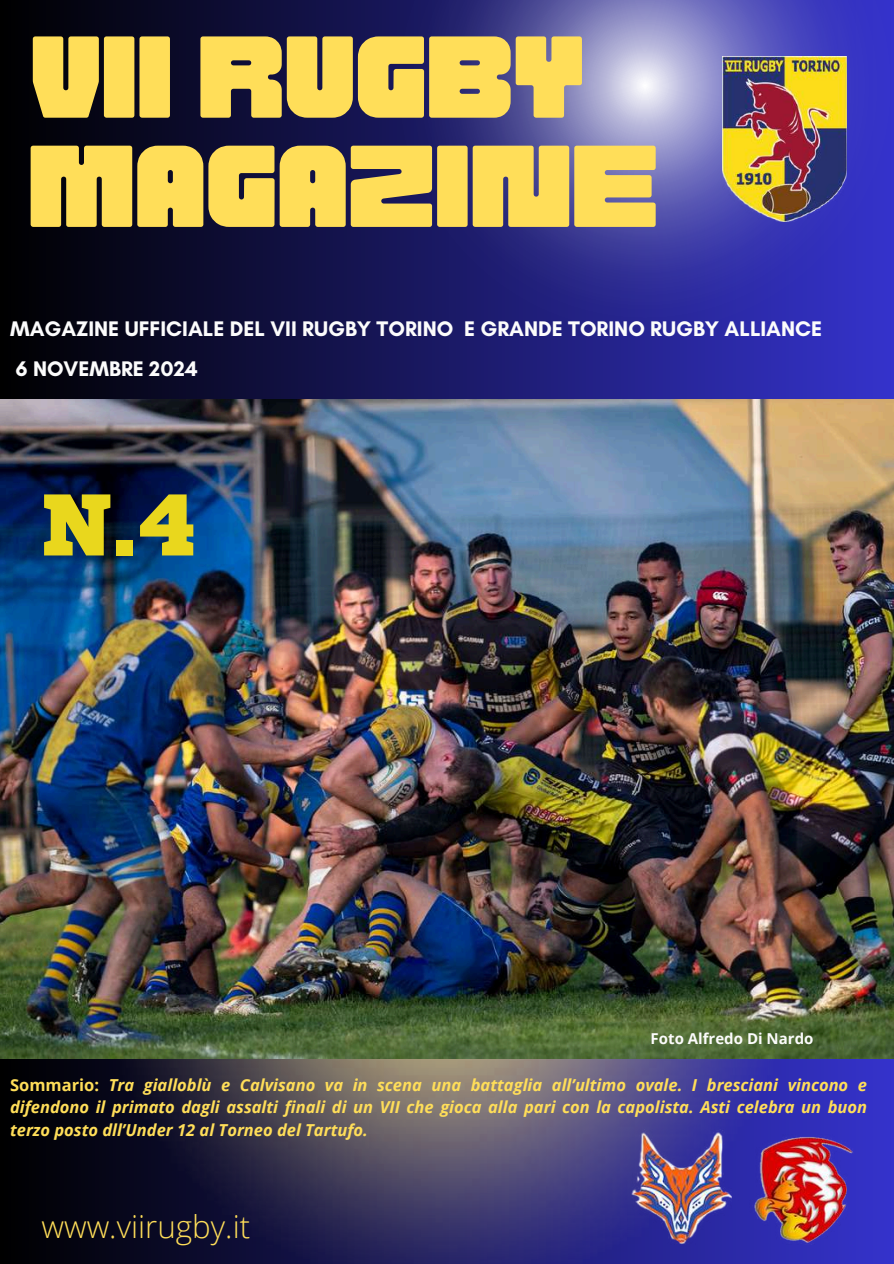
<style>
.page{position:relative;width:894px;height:1264px;background:#fff}
.page>*{position:absolute;margin:0;border:0;box-sizing:border-box;transform-origin:0 0}
.t1{font:800 101.55px "Cosmic Octo";color:#ffde59}
.t2{font:87.15px "Sports World";color:#e9d71d}
.t3{font:300 31.35px "Open Sans";color:#ffde59}
.t4{font:700 21.45px/40.5px "Glacial Indifference";color:#fcfcfc}
.t5{font:italic 700 16.5px/22.5px "Open Sans";color:#ffde59;text-align:justify}
.t6{font:700 15px "Open Sans";color:#fcfcfc}
.s1{font-style:normal}
</style>
<div class="page">
<div style="left:0;top:0;width:893px;height:1263px;background:linear-gradient(to right,#000,#3533cb)"></div>
<img style="left:89px;top:1058px;width:715px;height:205px">
<svg style="left:381px;top:0;width:512px;height:347px"></svg>
<img style="left:756px;top:1134px;width:103px;height:110px">
<img style="left:603px;top:1129px;width:153px;height:120px">
<img style="left:722px;top:57px;width:124px;height:164px">
<img style="left:0;top:399px;width:893px;height:659px">
<h1 class="t1" style="left:30px;top:16px;width:555px">VII RUGBY</h1>
<h1 class="t1" style="left:28px;top:125px;width:631px">MAGAZINE</h1>
<h3 class="t4" style="left:10px;top:308px;width:813px">MAGAZINE UFFICIALE DEL VII RUGBY TORINO E GRANDE TORINO RUGBY ALLIANCE<br>6 NOVEMBRE 2024</h3>
<h2 class="t2" style="left:40px;top:485px;width:158px">N.4</h2>
<p class="t6" style="left:650px;top:1027px;width:164px">Foto Alfredo Di Nardo</p>
<p class="t5" style="left:10px;top:1073px;width:858px"><span class="s1">Sommario:</span> Tra gialloblù e Calvisano va in scena una battaglia all’ultimo ovale. I bresciani vincono e difendono il primato dagli assalti finali di un VII che gioca alla pari con la capolista. Asti celebra un buon terzo posto dll’Under 12 al Torneo del Tartufo.</p>
<h3 class="t3" style="left:41px;top:1203px;width:210px">www.viirugby.it</h3>
</div>
